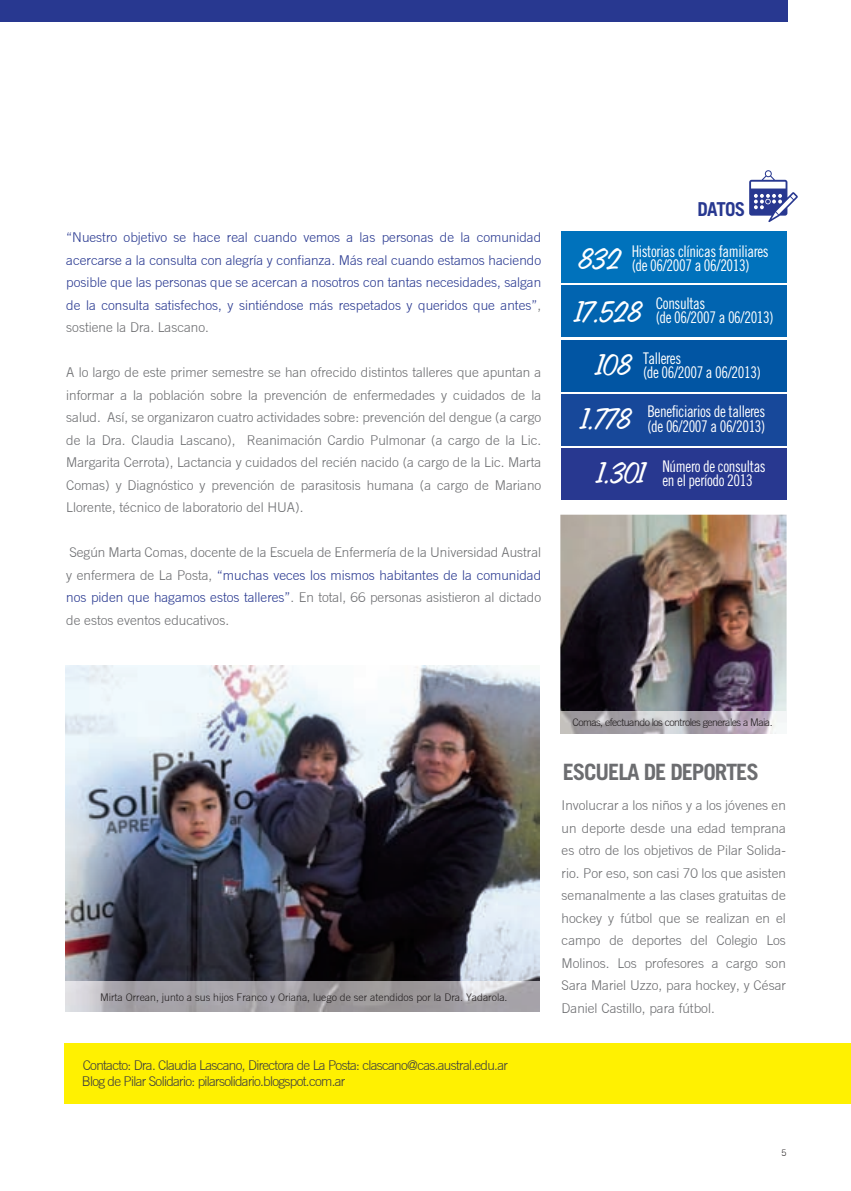
<style>
.page{position:relative;width:851px;height:1191px;background:#fff}
.page>*{position:absolute;margin:0;border:0;box-sizing:border-box;transform-origin:0 0}
.t1{font:33.45px "Freehand 575 BT Regular B";letter-spacing:-.05em;color:#fff;scale:.93 1}
.t2{font:700 22.5px "Trade Gothic";letter-spacing:-.05em;color:#6c6d70}
.t3{font:700 19.2px "Trade Gothic";letter-spacing:-.05em;color:#283890}
.t4{font:16.05px/14.4px "Trade Gothic Cond Eighteen";letter-spacing:-.025em;color:#fff;scale:.93 1}
.t5{font:300 13.5px/22.5px "Trade Gothic";color:#6c6d70;text-align:justify}
.t6{font:300 13.5px/22.5px "Trade Gothic";color:#283890;text-align:justify}
.t7{font:300 13.5px "Trade Gothic";letter-spacing:-.05em;color:#3e3e3f}
.t8{font:300 10.5px "Trade Gothic";color:#231f20}
.t9{font:300 10.5px "Trade Gothic";letter-spacing:-.05em;color:#231f20}
.t10{font:300 9px "Trade Gothic";color:#231f20}
.s1{color:#6c6d70}
.s2{color:#283890}
.s3{font-family:"Freehand 575 BT Regular B";font-size:33.45px}
</style>
<div class="page">
<img style="left:560px;top:515px;width:226px;height:196px">
<div style="left:65px;top:1042px;width:785px;height:61px;background:#fff101"></div>
<div style="left:0;top:0;width:787px;height:22px;background:#283890"></div>
<img style="left:65px;top:665px;width:474px;height:316px">
<svg style="left:560px;top:733px;width:216px;height:1px"></svg>
<img style="left:560px;top:711px;width:226px;height:22px">
<svg style="left:749px;top:170px;width:48px;height:52px"></svg>
<div style="left:561px;top:448px;width:225px;height:51px;background:#283890"></div>
<div style="left:561px;top:231px;width:225px;height:52px;background:#0072bc"></div>
<div style="left:561px;top:286px;width:225px;height:51px;background:#0164b0"></div>
<div style="left:561px;top:340px;width:225px;height:51px;background:#0155a3"></div>
<div style="left:561px;top:394px;width:225px;height:51px;background:#17489a"></div>
<svg style="left:65px;top:981px;width:475px;height:31px;background:#a9a6aa"></svg>
<p class="t6" style="left:66px;top:226px;width:476px">“Nuestro objetivo se hace real cuando vemos a las personas de la comunidad acercarse a la consulta con alegría y confianza. Más real cuando estamos haciendo posible que las personas que se acercan a nosotros con tantas necesidades, salgan de la consulta satisfechos, y sintiéndose más respetados y queridos que antes”<span class="s1">, sostiene la Dra. Lascano.</span></p>
<p class="t5" style="left:66px;top:361px;width:476px">A lo largo de este primer semestre se han ofrecido distintos talleres que apuntan a informar a la población sobre la prevención de enfermedades y cuidados de la salud. Así, se organizaron cuatro actividades sobre: prevención del dengue (a cargo de la Dra. Claudia Lascano), Reanimación Cardio Pulmonar (a cargo de la Lic.<br>Margarita Cerrota), Lactancia y cuidados del recién nacido (a cargo de la Lic. Marta Comas) y Diagnóstico y prevención de parasitosis humana (a cargo de Mariano Llorente, técnico de laboratorio del HUA).</p>
<p class="t5" style="left:66px;top:541px;width:476px">Según Marta Comas, docente de la Escuela de Enfermería de la Universidad Austral y enfermera de La Posta, <span class="s2">“muchas veces los mismos habitantes de la comunidad nos piden que hagamos estos talleres”</span>. En total, 66 personas asistieron al dictado de estos eventos educativos.</p>
<h3 class="t3" style="left:697px;top:197px;width:49px">DATOS</h3>
<p class="t4" style="left:631px;top:244px;width:149px">Historias clínicas familiares (de 06/2007 a 06/2013)</p>
<h1 class="t1" style="left:575px;top:295px;width:74px">17.528</h1>
<h1 class="t1" style="left:578px;top:242px;width:48px">832</h1>
<p class="t4" style="left:655px;top:295px;width:128px">Consultas<br>(de 06/2007 a 06/2013)</p>
<p class="t4" style="left:643px;top:351px;width:128px;text-indent:-47px"><span class="s3">108</span> Talleres<br>(de 06/2007 a 06/2013)</p>
<p class="t4" style="left:581px;top:404px;width:199px;text-align:right"><span class="s3">1.778</span> Beneficiarios de talleres (de 06/2007 a 06/2013)</p>
<p class="t4" style="left:662px;top:458px;width:113px;text-indent:-65px"><span class="s3">1.301</span> Número de consultas en el período 2013</p>
<p class="t8" style="left:100px;top:991px;width:409px">Mirta Orrean, junto a sus hijos Franco y Oriana, luego de ser atendidos por la Dra. Yadarola.</p>
<p class="t7" style="left:83px;top:1057px;width:426px">Contacto: Dra. Claudia Lascano, Directora de La Posta: clascano@cas.austral.edu.ar</p>
<p class="t7" style="left:82px;top:1073px;width:265px">Blog de Pilar Solidario: pilarsolidario.blogspot.com.ar</p>
<p class="t9" style="left:572px;top:716px;width:201px">Comas, efectuando los controles generales a Maia.</p>
<h2 class="t2" style="left:562px;top:758px;width:198px">ESCUELA DE DEPORTES</h2>
<p class="t5" style="left:561px;top:794px;width:226px">Involucrar a los niños y a los jóvenes en un deporte desde una edad temprana es otro de los objetivos de Pilar Solida&shy;rio. Por eso, son casi 70 los que asisten semanalmente a las clases gratuitas de hockey y fútbol que se realizan en el campo de deportes del Colegio Los Molinos. Los profesores a cargo son Sara Mariel Uzzo, para hockey, y César Daniel Castillo, para fútbol.</p>
<p class="t10" style="left:781px;top:1147px;width:7px">5</p>
</div>
